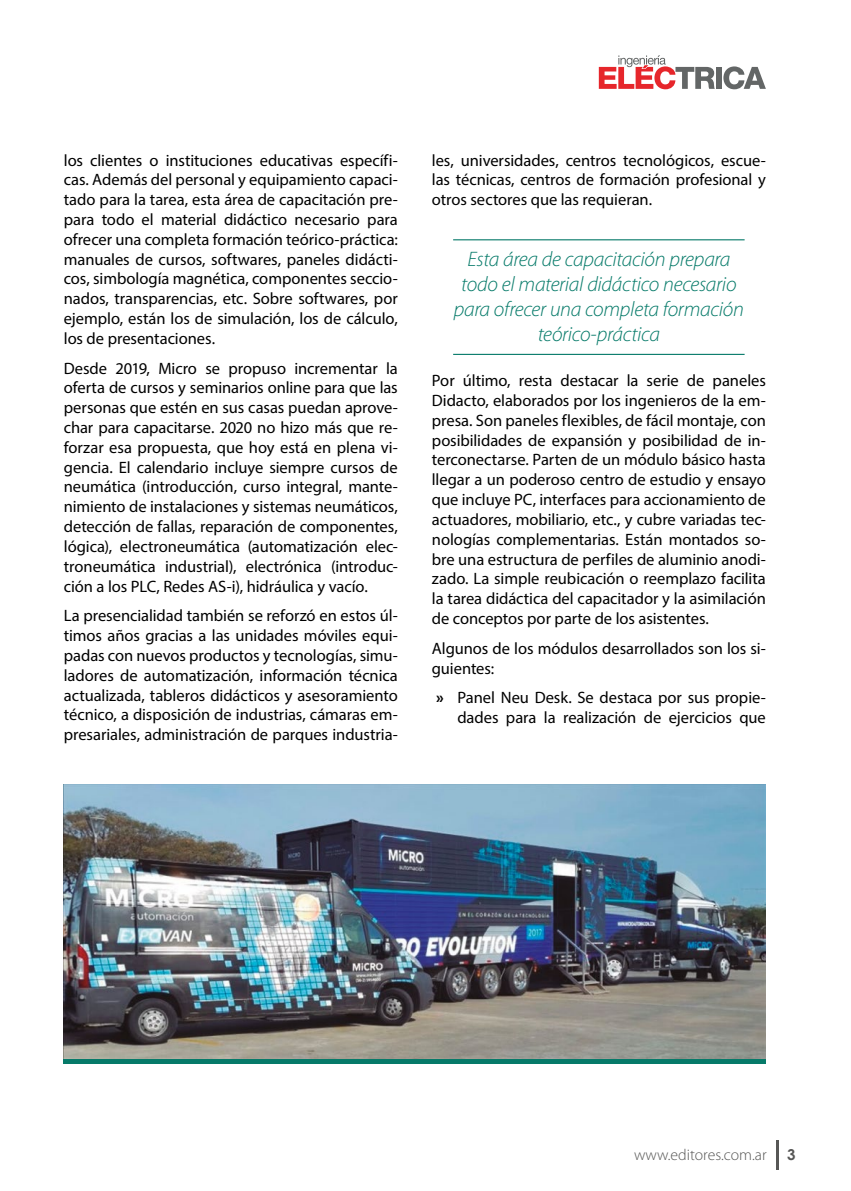
<style>
.page{position:relative;width:851px;height:1191px;background:#fff}
.page>*{position:absolute;margin:0;border:0;box-sizing:border-box;transform-origin:0 0}
.t1{font:italic 300 21px/25.2px "Myriad Pro";letter-spacing:-.015em;color:#067a69;text-align:center}
.t2{font:16.5px/19.8px "Myriad Pro";letter-spacing:-.005em;color:#000;text-align:justify}
.t3{font:300 15.75px "Myriad Pro";color:#575756}
.t4{font:700 15px "Century Gothic";color:#575756}
.s1{font-weight:700}
</style>
<div class="page">
<hr style="left:776px;top:1140px;width:2px;height:29px;background:#575756">
<div style="left:715px;top:67px;width:6px;height:22px;background:#636666"></div>
<svg style="left:723px;top:66px;width:42px;height:23px"></svg>
<svg style="left:598px;top:55px;width:116px;height:34px"></svg>
<hr style="left:453px;top:239px;width:291px;height:1px;background:#067a69">
<hr style="left:453px;top:354px;width:291px;height:1px;background:#067a69">
<img style="left:64px;top:784px;width:701px;height:275px">
<hr style="left:64px;top:1059px;width:701px;height:4px;background:#067a69">
<p class="t2" style="left:64px;top:150px;width:335px">los clientes o instituciones educativas específi&shy;cas. Además del personal y equipamiento capaci&shy;tado para la tarea, esta área de capacitación pre&shy;para todo el material didáctico necesario para ofrecer una completa formación teórico-práctica: manuales de cursos, softwares, paneles didácti&shy;cos, simbología magnética, componentes seccio&shy;nados, transparencias, etc. Sobre softwares, por ejemplo, están los de simulación, los de cálculo, los de presentaciones.</p>
<p class="t2" style="left:64px;top:358px;width:335px">Desde 2019, Micro se propuso incrementar la oferta de cursos y seminarios online para que las personas que estén en sus casas puedan aprove&shy;char para capacitarse. 2020 no hizo más que re&shy;forzar esa propuesta, que hoy está en plena vi&shy;gencia. El calendario incluye siempre cursos de neumática (introducción, curso integral, mante&shy;nimiento de instalaciones y sistemas neumáticos, detección de fallas, reparación de componentes, lógica), electroneumática (automatización elec&shy;troneumática industrial), electrónica (introduc&shy;ción a los PLC, Redes AS-i), hidráulica y vacío.</p>
<p class="t2" style="left:64px;top:605px;width:335px">La presencialidad también se reforzó en estos úl&shy;timos años gracias a las unidades móviles equi&shy;padas con nuevos productos y tecnologías, simu&shy;ladores de automatización, información técnica actualizada, tableros didácticos y asesoramiento técnico, a disposición de industrias, cámaras em&shy;presariales, administración de parques industria-</p>
<p class="t2" style="left:432px;top:150px;width:335px">les, universidades, centros tecnológicos, escue&shy;las técnicas, centros de formación profesional y otros sectores que las requieran.</p>
<p class="t1" style="left:453px;top:246px;width:291px">Esta área de capacitación prepara todo el material didáctico necesario para ofrecer una completa formación teórico-práctica</p>
<p class="t2" style="left:432px;top:370px;width:335px">Por último, resta destacar la serie de paneles Didacto, elaborados por los ingenieros de la em&shy;presa. Son paneles flexibles, de fácil montaje, con posibilidades de expansión y posibilidad de in&shy;terconectarse. Parten de un módulo básico hasta llegar a un poderoso centro de estudio y ensayo que incluye PC, interfaces para accionamiento de actuadores, mobiliario, etc., y cubre variadas tec&shy;nologías complementarias. Están montados so&shy;bre una estructura de perfiles de aluminio anodi&shy;zado. La simple reubicación o reemplazo facilita la tarea didáctica del capacitador y la asimilación de conceptos por parte de los asistentes.</p>
<p class="t2" style="left:432px;top:638px;width:335px">Algunos de los módulos desarrollados son los si&shy;guientes:</p>
<p class="t2" style="left:436px;top:688px;width:331px;text-align:right"><span class="s1">»</span> Panel Neu Desk. Se destaca por sus propie&shy;dades para la realización de ejercicios que</p>
<p class="t3" style="left:634px;top:1146px;width:134px">www.editores.com.ar</p>
<p class="t4" style="left:787px;top:1143px;width:10px">3</p>
</div>
